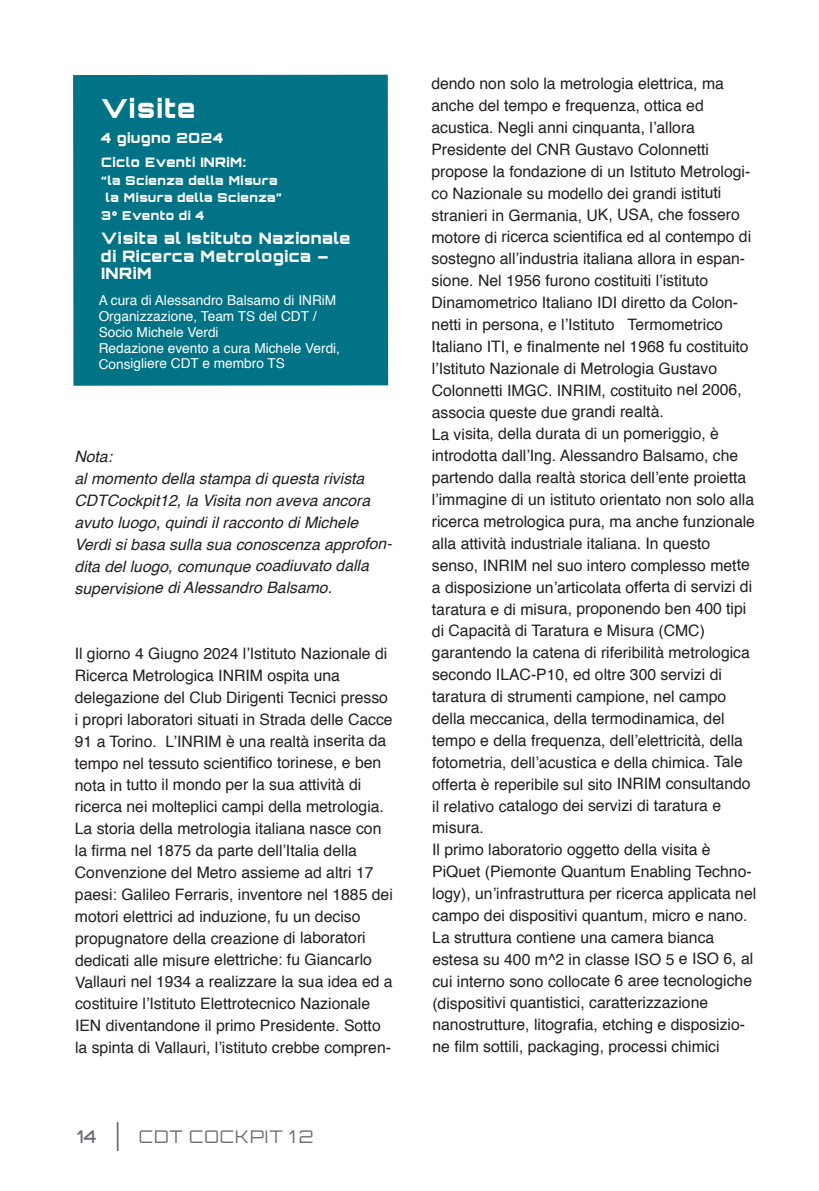
<style>
.page{position:relative;width:819px;height:1191px;background:#fff}
.page>*{position:absolute;margin:0;border:0;box-sizing:border-box;transform-origin:0 0}
.t1{font:900 26.25px "Orbitron";letter-spacing:.055em;color:#fff}
.t2{font:300 17.5px "Orbitron";letter-spacing:.05em;color:#6d6e71}
.t3{font:500 17.5px "Orbitron";color:#6d6e71}
.t4{font:15.75px/21.9px "Helvetica";color:#231f20}
.t5{font:italic 15.75px/21.9px "Helvetica";color:#231f20}
.t6{font:900 15.75px/17.5px "Orbitron";letter-spacing:.04em;color:#fff}
.t7{font:900 14px "Orbitron";letter-spacing:.04em;color:#fff}
.t8{font:13.65px/15.8px "Helvetica";color:#fff}
.t9{font:900 13.12px "Orbitron";letter-spacing:.04em;color:#fff}
.t10{font:900 12.25px "Orbitron";letter-spacing:.04em;color:#fff}
</style>
<div class="page">
<hr style="left:117px;top:1121px;width:1px;height:30px;background:#6d6e71">
<div style="left:73px;top:75px;width:315px;height:311px;background:#007386"></div>
<h1 class="t1" style="left:101px;top:93px;width:96px">Visite</h1>
<p class="t7" style="left:101px;top:129px;width:124px">4 giugno 2O24</p>
<p class="t9" style="left:101px;top:154px;width:146px">Ciclo Eventi INRiM:</p>
<p class="t10" style="left:101px;top:173px;width:178px">“la Scienza della Misura</p>
<p class="t10" style="left:106px;top:190px;width:178px">la Misura della Scienza”</p>
<p class="t10" style="left:101px;top:208px;width:105px">3° Evento di 4</p>
<p class="t6" style="left:101px;top:229px;width:251px">Visita al Istituto Nazionale di Ricerca Metrologica –<br>INRiM</p>
<p class="t8" style="left:99px;top:293px;width:243px">A cura di Alessandro Balsamo di INRiM<br>Organizzazione, Team TS del CDT /<br>Socio Michele Verdi<br>Redazione evento a cura Michele Verdi,<br>Consigliere CDT e membro TS</p>
<p class="t5" style="left:74px;top:446px;width:319px">Nota:<br>al momento della stampa di questa rivista CDTCockpit12, la Visita non aveva ancora avuto luogo, quindi il racconto di Michele Verdi si basa sulla sua conoscenza approfon&shy;dita del luogo, comunque coadiuvato dalla supervisione di Alessandro Balsamo.</p>
<p class="t4" style="left:75px;top:643px;width:320px">Il giorno 4 Giugno 2024 l’Istituto Nazionale di Ricerca Metrologica INRIM ospita una delegazione del Club Dirigenti Tecnici presso i propri laboratori situati in Strada delle Cacce 91 a Torino. L’INRIM è una realtà inserita da tempo nel tessuto scientifico torinese, e ben nota in tutto il mondo per la sua attività di ricerca nei molteplici campi della metrologia.<br>La storia della metrologia italiana nasce con la firma nel 1875 da parte dell’Italia della Convenzione del Metro assieme ad altri 17 paesi: Galileo Ferraris, inventore nel 1885 dei motori elettrici ad induzione, fu un deciso propugnatore della creazione di laboratori dedicati alle misure elettriche: fu Giancarlo Vallauri nel 1934 a realizzare la sua idea ed a costituire l’Istituto Elettrotecnico Nazionale IEN diventandone il primo Presidente. Sotto la spinta di Vallauri, l’istituto crebbe compren-</p>
<p class="t3" style="left:77px;top:1126px;width:21px">14</p>
<p class="t2" style="left:139px;top:1125px;width:176px">CDT COCKPIT 12</p>
<p class="t4" style="left:431px;top:73px;width:326px">dendo non solo la metrologia elettrica, ma anche del tempo e frequenza, ottica ed acustica. Negli anni cinquanta, l’allora Presidente del CNR Gustavo Colonnetti propose la fondazione di un Istituto Metrologi&shy;co Nazionale su modello dei grandi istituti stranieri in Germania, UK, USA, che fossero motore di ricerca scientifica ed al contempo di sostegno all’industria italiana allora in espan&shy;sione. Nel 1956 furono costituiti l’istituto Dinamometrico Italiano IDI diretto da Colon&shy;netti in persona, e l’Istituto Termometrico Italiano ITI, e finalmente nel 1968 fu costituito l’Istituto Nazionale di Metrologia Gustavo Colonnetti IMGC. INRIM, costituito nel 2006, associa queste due grandi realtà.<br>La visita, della durata di un pomeriggio, è introdotta dall’Ing. Alessandro Balsamo, che partendo dalla realtà storica dell’ente proietta l’immagine di un istituto orientato non solo alla ricerca metrologica pura, ma anche funzionale alla attività industriale italiana. In questo senso, INRIM nel suo intero complesso mette a disposizione un’articolata offerta di servizi di taratura e di misura, proponendo ben 400 tipi di Capacità di Taratura e Misura (CMC) garantendo la catena di riferibilità metrologica secondo ILAC-P10, ed oltre 300 servizi di taratura di strumenti campione, nel campo della meccanica, della termodinamica, del tempo e della frequenza, dell’elettricità, della fotometria, dell’acustica e della chimica. Tale offerta è reperibile sul sito INRIM consultando il relativo catalogo dei servizi di taratura e misura.<br>Il primo laboratorio oggetto della visita è PiQuet (Piemonte Quantum Enabling Techno&shy;logy), un’infrastruttura per ricerca applicata nel campo dei dispositivi quantum, micro e nano.<br>La struttura contiene una camera bianca estesa su 400 m^2 in classe ISO 5 e ISO 6, al cui interno sono collocate 6 aree tecnologiche (dispositivi quantistici, caratterizzazione nanostrutture, litografia, etching e disposizio&shy;ne film sottili, packaging, processi chimici</p>
</div>
